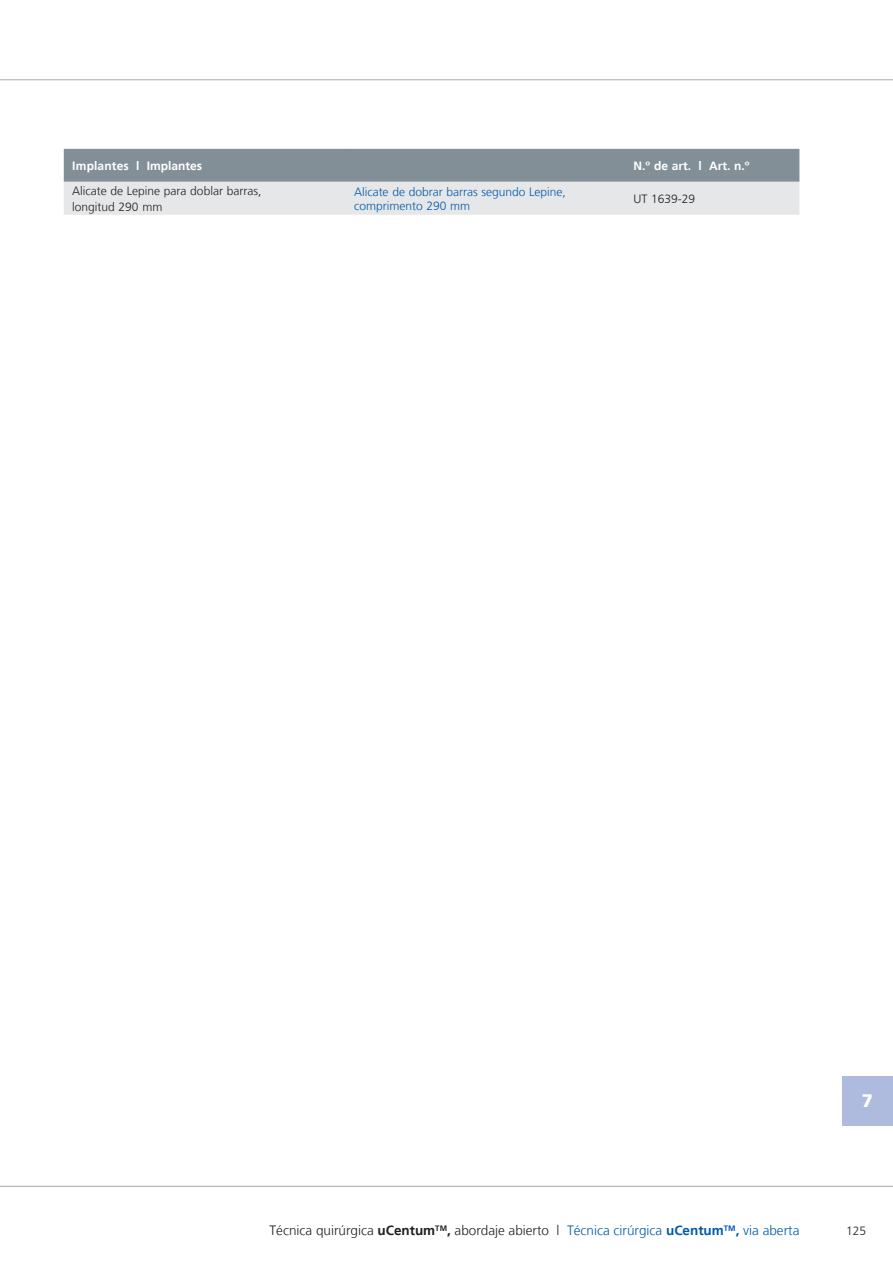
<style>
.page{position:relative;width:893px;height:1263px;background:#fff}
.page>*{position:absolute;margin:0;border:0;box-sizing:border-box;transform-origin:0 0}
.t1{font:900 18px "Frutiger LT";color:#fff}
.t2{font:300 13.5px "Frutiger LT";color:#231f20}
.t3{font:300 12px/15.6px "Frutiger LT";color:#231f20}
.t4{font:300 12px/14.4px "Frutiger LT";color:#015aaa}
.t5{font:700 12px "Frutiger LT";color:#fff}
.s1{font-weight:700}
.s2{color:#015aaa}
.s3{font-weight:700;color:#015aaa}
</style>
<div class="page">
<hr style="left:0;top:79px;width:893px;height:1px;background:#a8a9ad">
<hr style="left:0;top:1186px;width:893px;height:1px;background:#a8a9ad">
<div style="left:843px;top:1076px;width:50px;height:49px;background:#aebade"></div>
<svg style="left:64px;top:149px;width:735px;height:66px;background:#b4bbc0"></svg>
<p class="t5" style="left:72px;top:159px;width:131px">Implantes l Implantes</p>
<p class="t5" style="left:634px;top:159px;width:117px">N.º de art. l Art. n.º</p>
<p class="t3" style="left:72px;top:183px;width:191px">Alicate de Lepine para doblar barras, longitud 290 mm</p>
<p class="t4" style="left:354px;top:184px;width:213px">Alicate de dobrar barras segundo Lepine, comprimento 290 mm</p>
<p class="t3" style="left:634px;top:191px;width:63px">UT 1639-29</p>
<h1 class="t1" style="left:862px;top:1090px;width:13px">7</h1>
<p class="t2" style="left:270px;top:1223px;width:531px">Técnica quirúrgica <span class="s1">uCentum</span><sup>TM</sup><span class="s1">,</span> abordaje abierto l <span class="s2">Técnica cirúrgica</span> <span class="s3">uCentum</span><sup>TM</sup><span class="s3">,</span> <span class="s2">via aberta</span></p>
<p class="t3" style="left:846px;top:1224px;width:22px">125</p>
</div>
